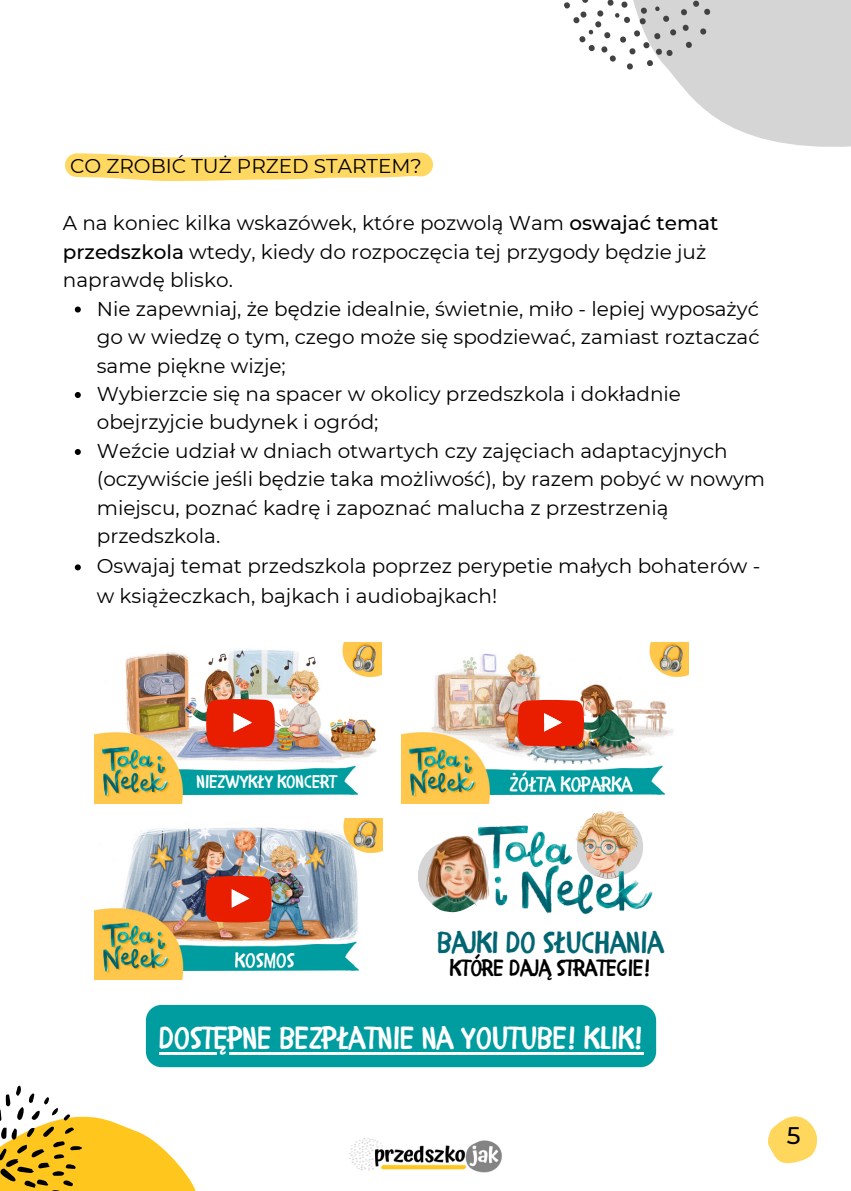
<style>
.page{position:relative;width:851px;height:1191px;background:#fff}
.page>*{position:absolute;margin:0;border:0;box-sizing:border-box;transform-origin:0 0}
.t1{font:32px "CHILDRENONE";color:#fff}
.t2{font:30.8px "CHILDRENONE";color:#016572}
.t3{font:500 24px "Montserrat";color:#000}
.t4{font:23.4px "CHILDRENONE";color:#000}
.t5{font:20px/28.4px "Montserrat";color:#000}
.t6{font:18.4px "CHILDRENONE";color:#fff}
.s1{font-weight:500}
</style>
<div class="page">
<svg style="left:670px;top:0;width:180px;height:147px;background:#dbdbdc"></svg>
<svg style="left:564px;top:0;width:151px;height:71px"></svg>
<img style="left:382px;top:818px;width:65px;height:54px">
<svg style="left:418px;top:872px;width:63px;height:15px"></svg>
<svg style="left:420px;top:887px;width:61px;height:26px"></svg>
<svg style="left:145px;top:1004px;width:186px;height:64px"></svg>
<svg style="left:331px;top:1004px;width:229px;height:64px"></svg>
<svg style="left:577px;top:810px;width:66px;height:46px"></svg>
<div style="left:544px;top:891px;width:168px;height:159px;background:#fff"></div>
<img style="left:481px;top:856px;width:172px;height:59px">
<img style="left:447px;top:825px;width:130px;height:49px">
<img style="left:349px;top:1138px;width:153px;height:35px">
<svg style="left:768px;top:1116px;width:48px;height:48px"></svg>
<svg style="left:0;top:1085px;width:196px;height:105px"></svg>
<svg style="left:75px;top:307px;width:6px;height:6px"></svg>
<svg style="left:75px;top:392px;width:6px;height:6px"></svg>
<svg style="left:75px;top:449px;width:6px;height:6px"></svg>
<svg style="left:75px;top:564px;width:6px;height:6px"></svg>
<svg style="left:65px;top:153px;width:368px;height:28px;background:#ffde7c"></svg>
<img style="left:95px;top:818px;width:287px;height:162px">
<svg style="left:205px;top:876px;width:66px;height:46px;background:#e42e14"></svg>
<img style="left:401px;top:642px;width:287px;height:162px">
<svg style="left:517px;top:700px;width:66px;height:46px;background:#e83116"></svg>
<img style="left:95px;top:642px;width:286px;height:162px">
<svg style="left:206px;top:699px;width:69px;height:49px;background:#e5321a"></svg>
<div style="left:146px;top:1005px;width:509px;height:62px;background:#009da0;border-radius:16px"></div>
<hr style="left:159px;top:1052px;width:484px;height:3px;background:#fff">
<p class="t5" style="left:70px;top:151px;width:353px">CO ZROBIĆ TUŻ PRZED STARTEM?</p>
<p class="t5" style="left:63px;top:209px;width:656px">A na koniec kilka wskazówek, które pozwolą Wam <span class="s1">oswajać temat przedszkola</span> wtedy, kiedy do rozpoczęcia tej przygody będzie już naprawdę blisko.</p>
<p class="t5" style="left:97px;top:294px;width:664px;text-align:justify">Nie zapewniaj, że będzie idealnie, świetnie, miło - lepiej wyposażyć go w wiedzę o tym, czego może się spodziewać, zamiast roztaczać same piękne wizje;</p>
<p class="t5" style="left:97px;top:380px;width:585px">Wybierzcie się na spacer w okolicy przedszkola i dokładnie obejrzyjcie budynek i ogród;</p>
<p class="t5" style="left:97px;top:437px;width:669px">Weźcie udział w dniach otwartych czy zajęciach adaptacyjnych (oczywiście jeśli będzie taka możliwość), by razem pobyć w nowym miejscu, poznać kadrę i zapoznać malucha z przestrzenią przedszkola.</p>
<p class="t5" style="left:97px;top:551px;width:664px;line-height:30px">Oswajaj temat przedszkola poprzez perypetie małych bohaterów - w książeczkach, bajkach i audiobajkach!</p>
<p class="t6" style="left:196px;top:765px;width:141px">NIEZWYKŁY KONCERT</p>
<p class="t2" style="left:437px;top:915px;width:227px">BAJKI DO SŁUCHANIA</p>
<p class="t4" style="left:449px;top:947px;width:202px">KTÓRE DAJĄ STRATEGIE!</p>
<p class="t1" style="left:159px;top:1010px;width:486px">DOSTĘPNE BEZPŁATNIE NA YOUTUBE! KLIK!</p>
<p class="t3" style="left:786px;top:1121px;width:15px">5</p>
</div>
